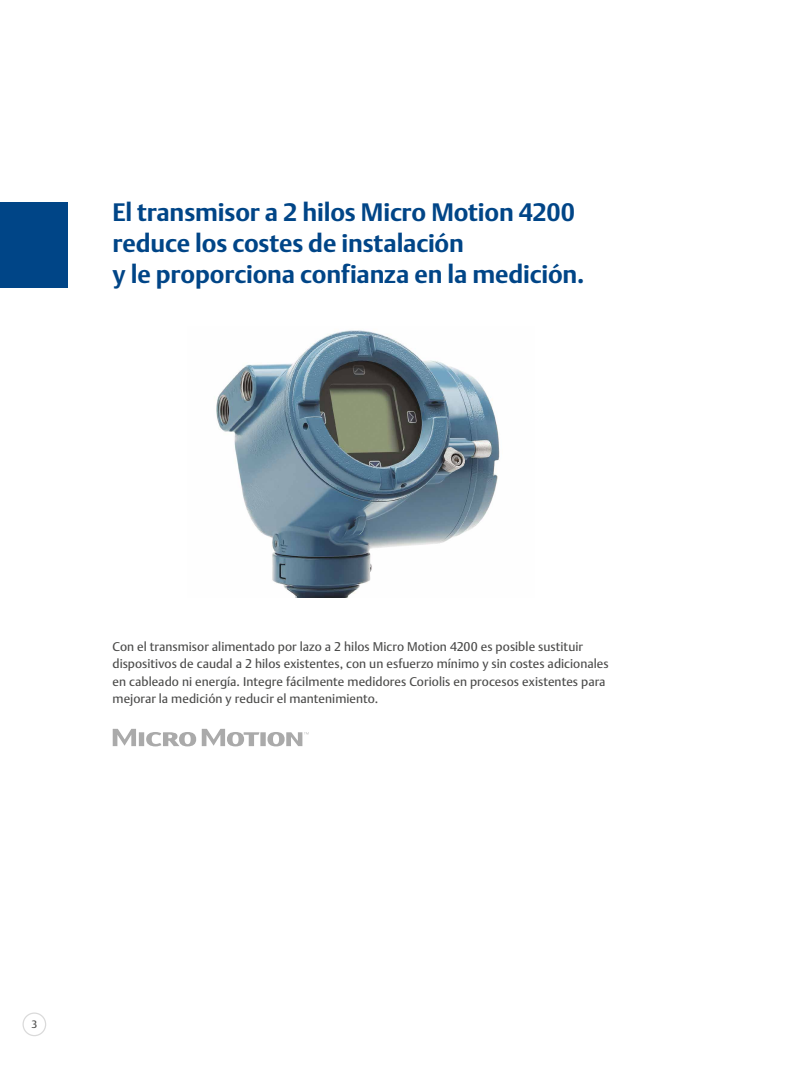
<style>
.page{position:relative;width:810px;height:1080px;background:#fff}
.page>*{position:absolute;margin:0;border:0;box-sizing:border-box;transform-origin:0 0}
.t1{font:700 25px/31.2px "DTL Argo T";letter-spacing:-.005em;color:#004587}
.t2{font:12.5px/17.5px "DTL Argo T";letter-spacing:.005em;color:#4a4a49}
.t3{font:10.62px "DTL Argo T";color:#4a4a49}
</style>
<div class="page">
<div style="left:22px;top:1012px;width:24px;height:24px;border:1px solid #dadada;border-radius:50%"></div>
<hr style="left:809px;top:5px;width:1px;height:535px;background:#dadada">
<img style="left:809px;top:5px;width:1px;height:534px">
<div style="left:0;top:202px;width:68px;height:86px;background:#004587"></div>
<img style="left:216px;top:330px;width:284px;height:268px">
<svg style="left:113px;top:729px;width:83px;height:17px"></svg>
<svg style="left:202px;top:729px;width:107px;height:17px"></svg>
<h1 class="t1" style="left:112px;top:196px;width:474px">El transmisor a 2 hilos Micro Motion 4200 reduce los costes de instalación<br>y le proporciona confianza en la medición.</h1>
<p class="t2" style="left:112px;top:638px;width:498px">Con el transmisor alimentado por lazo a 2 hilos Micro Motion 4200 es posible sustituir dispositivos de caudal a 2 hilos existentes, con un esfuerzo mínimo y sin costes adicionales en cableado ni energía. Integre fácilmente medidores Coriolis en procesos existentes para mejorar la medición y reducir el mantenimiento.</p>
<p class="t3" style="left:31px;top:1018px;width:7px">3</p>
</div>
